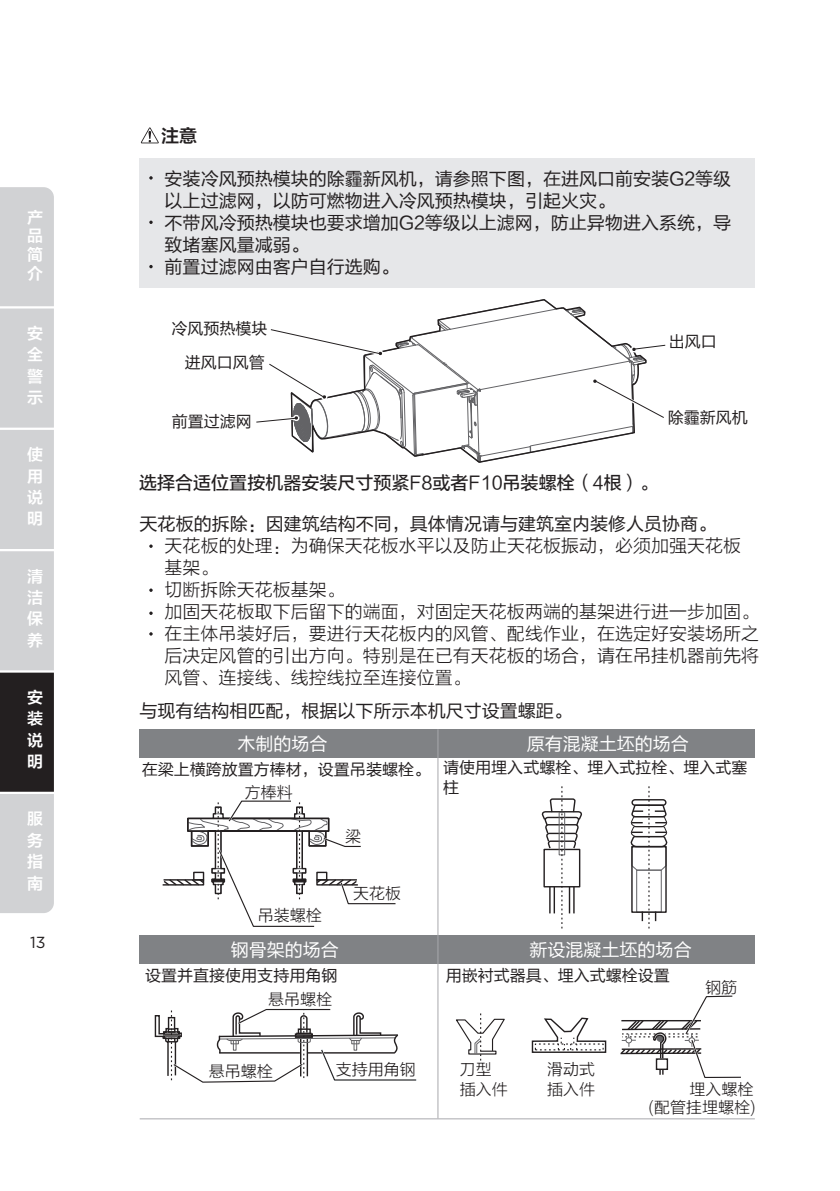
<style>
.page{position:relative;width:840px;height:1191px;background:#fff}
.page>*{position:absolute;margin:0;border:0;box-sizing:border-box;transform-origin:0 0}
.t1{font:18px/22px "FZLTHK GBK1 0";color:#231f20}
.t2{font:18px/22px "FZLTXHK";color:#231f20}
.t3{font:18px "FZLTZHUNHK GBK1 0";color:#231f20}
.t4{font:18px "FZLTHK GBK1 0";color:#fff}
.t5{font:18px "FZLTZCHK GBK1 0";color:#231f20}
.t6{font:16px/20px "FZLTHK GBK1 0";color:#231f20}
.t7{font:16px/20px "FZLTXHK";color:#231f20}
.t8{font:16px/21.4px "FZLTZCHK GBK1 0";color:#fff;text-align:justify}
.t9{font:16px "Gotham";color:#231f20}
</style>
<div class="page">
<div style="left:139px;top:158px;width:615px;height:129px;background:#e6e7e9"></div>
<svg style="left:149px;top:544px;width:4px;height:4px"></svg>
<svg style="left:149px;top:176px;width:4px;height:4px"></svg>
<svg style="left:149px;top:221px;width:4px;height:3px"></svg>
<svg style="left:149px;top:265px;width:4px;height:3px"></svg>
<svg style="left:149px;top:588px;width:4px;height:4px"></svg>
<svg style="left:149px;top:611px;width:4px;height:4px"></svg>
<svg style="left:149px;top:632px;width:4px;height:3px"></svg>
<svg style="left:141px;top:127px;width:18px;height:16px"></svg>
<svg style="left:0;top:187px;width:54px;height:726px;background:#b5b5b7"></svg>
<svg style="left:256px;top:299px;width:410px;height:164px"></svg>
<div style="left:140px;top:935px;width:614px;height:29px;background:#808285"></div>
<hr style="left:140px;top:1118px;width:614px;height:1px;background:#a8a9ad">
<svg style="left:456px;top:1013px;width:49px;height:47px"></svg>
<svg style="left:531px;top:1017px;width:75px;height:36px"></svg>
<div style="left:140px;top:729px;width:614px;height:28px;background:#808285"></div>
<svg style="left:541px;top:786px;width:41px;height:143px"></svg>
<svg style="left:630px;top:786px;width:38px;height:143px"></svg>
<hr style="left:437px;top:729px;width:1px;height:389px;background:#a8a9ad">
<div style="left:631px;top:846px;width:35px;height:67px;border:1px solid #231f20"></div>
<svg style="left:162px;top:800px;width:234px;height:127px"></svg>
<svg style="left:620px;top:995px;width:121px;height:83px"></svg>
<svg style="left:154px;top:1008px;width:263px;height:75px"></svg>
<p class="t8" style="left:27px;top:208px;width:17px;line-height:18.8px">产品简介</p>
<p class="t8" style="left:27px;top:323px;width:17px">安全警示</p>
<p class="t8" style="left:27px;top:444px;width:17px">使用说明</p>
<p class="t8" style="left:27px;top:565px;width:17px">清洁保养</p>
<p class="t8" style="left:27px;top:687px;width:17px">安装说明</p>
<p class="t8" style="left:27px;top:808px;width:17px">服务指南</p>
<p class="t9" style="left:30px;top:932px;width:17px">13</p>
<p class="t5" style="left:161px;top:126px;width:37px">注意</p>
<p class="t1" style="left:164px;top:168px;width:567px">安装冷风预热模块的除霾新风机，请参照下图，在进风口前安装G2等级以上过滤网，以防可燃物进入冷风预热模块，引起火灾。<br>不带风冷预热模块也要求增加G2等级以上滤网，防止异物进入系统，导致堵塞风量减弱。<br>前置过滤网由客户自行选购。</p>
<p class="t6" style="left:171px;top:318px;width:97px">冷风预热模块</p>
<p class="t6" style="left:185px;top:353px;width:82px">进风口风管</p>
<p class="t6" style="left:172px;top:412px;width:81px">前置过滤网</p>
<p class="t3" style="left:139px;top:473px;width:519px">选择合适位置按机器安装尺寸预紧F8或者F10吊装螺栓（4根）。</p>
<p class="t6" style="left:668px;top:332px;width:49px">出风口</p>
<p class="t6" style="left:667px;top:408px;width:81px">除霾新风机</p>
<p class="t1" style="left:139px;top:513px;width:578px">天花板的拆除：因建筑结构不同，具体情况请与建筑室内装修人员协商。</p>
<p class="t2" style="left:164px;top:535px;width:596px">天花板的处理：为确保天花板水平以及防止天花板振动，必须加强天花板基架。<br>切断拆除天花板基架。<br>加固天花板取下后留下的端面，对固定天花板两端的基架进行进一步加固。在主体吊装好后，要进行天花板内的风管、配线作业，在选定好安装场所之后决定风管的引出方向。特别是在已有天花板的场合，请在吊挂机器前先将风管、连接线、线控线拉至连接位置。</p>
<p class="t1" style="left:139px;top:700px;width:434px">与现有结构相匹配，根据以下所示本机尺寸设置螺距。</p>
<p class="t4" style="left:237px;top:734px;width:91px">木制的场合</p>
<p class="t4" style="left:526px;top:734px;width:163px">原有混凝土坯的场合</p>
<p class="t6" style="left:443px;top:758px;width:305px;text-indent:-301px">在梁上横跨放置方棒材，设置吊装螺栓。 请使用埋入式螺栓、埋入式拉栓、埋入式塞柱</p>
<p class="t7" style="left:244px;top:783px;width:49px">方棒料</p>
<p class="t7" style="left:345px;top:826px;width:17px">梁</p>
<p class="t7" style="left:258px;top:905px;width:65px">吊装螺栓</p>
<p class="t4" style="left:231px;top:939px;width:109px">钢骨架的场合</p>
<p class="t6" style="left:145px;top:965px;width:194px">设置并直接使用支持用角钢</p>
<p class="t7" style="left:268px;top:990px;width:65px">悬吊螺栓</p>
<p class="t7" style="left:353px;top:883px;width:49px">天花板</p>
<p class="t7" style="left:209px;top:1062px;width:65px">悬吊螺栓</p>
<p class="t7" style="left:336px;top:1060px;width:81px">支持用角钢</p>
<p class="t4" style="left:529px;top:939px;width:163px">新设混凝土坯的场合</p>
<p class="t6" style="left:445px;top:965px;width:225px">用嵌衬式器具、埋入式螺栓设置</p>
<p class="t7" style="left:705px;top:977px;width:33px">钢筋</p>
<p class="t7" style="left:459px;top:1060px;width:49px">刀型插入件</p>
<p class="t7" style="left:547px;top:1060px;width:49px">滑动式插入件</p>
<p class="t7" style="left:648px;top:1080px;width:109px;line-height:17.8px;text-align:right">埋入螺栓<br>(配管挂埋螺栓)</p>
</div>
